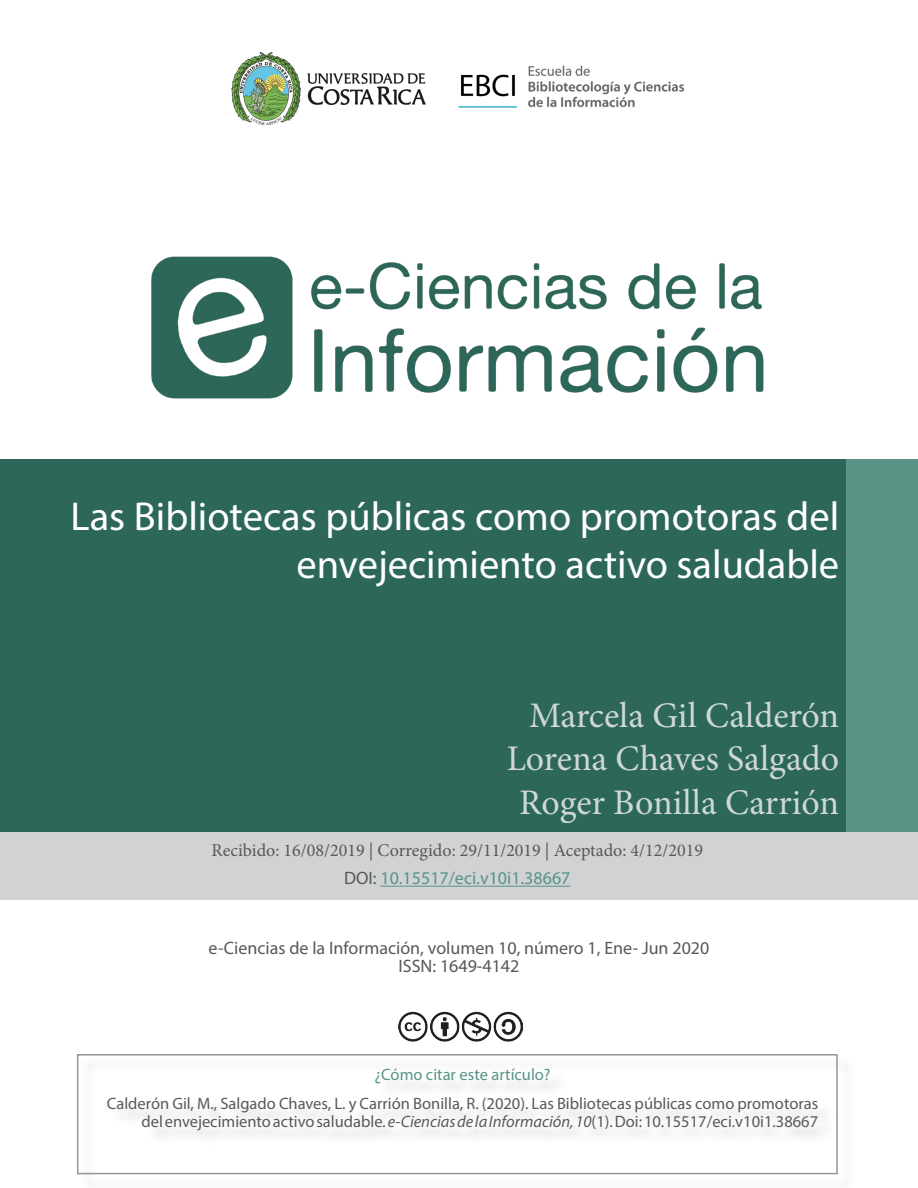
<style>
.page{position:relative;width:918px;height:1188px;background:#fff}
.page>*{position:absolute;margin:0;border:0;box-sizing:border-box;transform-origin:0 0}
.Título_portada{font:40.5px/48.6px "Myriad Pro";color:#fff;text-align:right}
.t1{font:36px/43.2px "Minion Pro";color:#ececec;text-align:right}
.Descripción_ilustrac{font:18px "Myriad Pro";color:#57585a}
.Fechas{font:18px "Minion Pro";color:#57585a}
.Fechas-2{font:18px "Myriad Pro";color:#579486}
.Referencias{font:16.5px/18px "Myriad Pro";color:#595959;text-align:right}
.Referencias-2{font:16.5px "Myriad Pro";color:#579486}
.s1{color:#57585a}
.s2{font-style:italic}
</style>
<div class="page">
<div style="left:0;top:832px;width:918px;height:68px;background:#d1d2d4"></div>
<div style="left:0;top:459px;width:917px;height:373px;background:#2c6759"></div>
<div style="left:847px;top:459px;width:71px;height:373px;background:#599486"></div>
<img style="left:231px;top:51px;width:195px;height:75px">
<img style="left:458px;top:65px;width:227px;height:43px">
<hr style="left:380px;top:886px;width:190px;height:1px;background:#579486">
<img style="left:399px;top:1011px;width:123px;height:31px">
<div style="left:77px;top:1054px;width:761px;height:120px;border:2px solid #939598"></div>
<img style="left:151px;top:256px;width:613px;height:143px">
<p class="Título_portada" style="left:71px;top:491px;width:770px">Las Bibliotecas públicas como promotoras del envejecimiento activo saludable</p>
<h2 class="t1" style="left:506px;top:694px;width:334px">Marcela Gil Calderón<br>Lorena Chaves Salgado<br>Roger Bonilla Carrión</h2>
<p class="Fechas" style="left:212px;top:838px;width:493px">Recibido: 16/08/2019 | Corregido: 29/11/2019 | Aceptado: 4/12/2019</p>
<p class="Fechas-2" style="left:344px;top:867px;width:228px"><span class="s1">DOI:</span> 10.15517/eci.v10i1.38667</p>
<p class="Descripción_ilustrac" style="left:209px;top:937px;width:502px">e-Ciencias de la Información, volumen 10, número 1, Ene- Jun 2020</p>
<p class="Descripción_ilustrac" style="left:399px;top:955px;width:122px">ISSN: 1649-4142</p>
<p class="Referencias-2" style="left:375px;top:1064px;width:178px">¿Cómo citar este artículo?</p>
<p class="Referencias" style="left:107px;top:1094px;width:713px">Calderón Gil, M., Salgado Chaves, L. y Carrión Bonilla, R. (2020). Las Bibliotecas públicas como promotoras del envejecimiento activo saludable<span class="s2">. e-Ciencias de la Información, 10</span>(1). Doi: 10.15517/eci.v10i1.38667</p>
</div>
